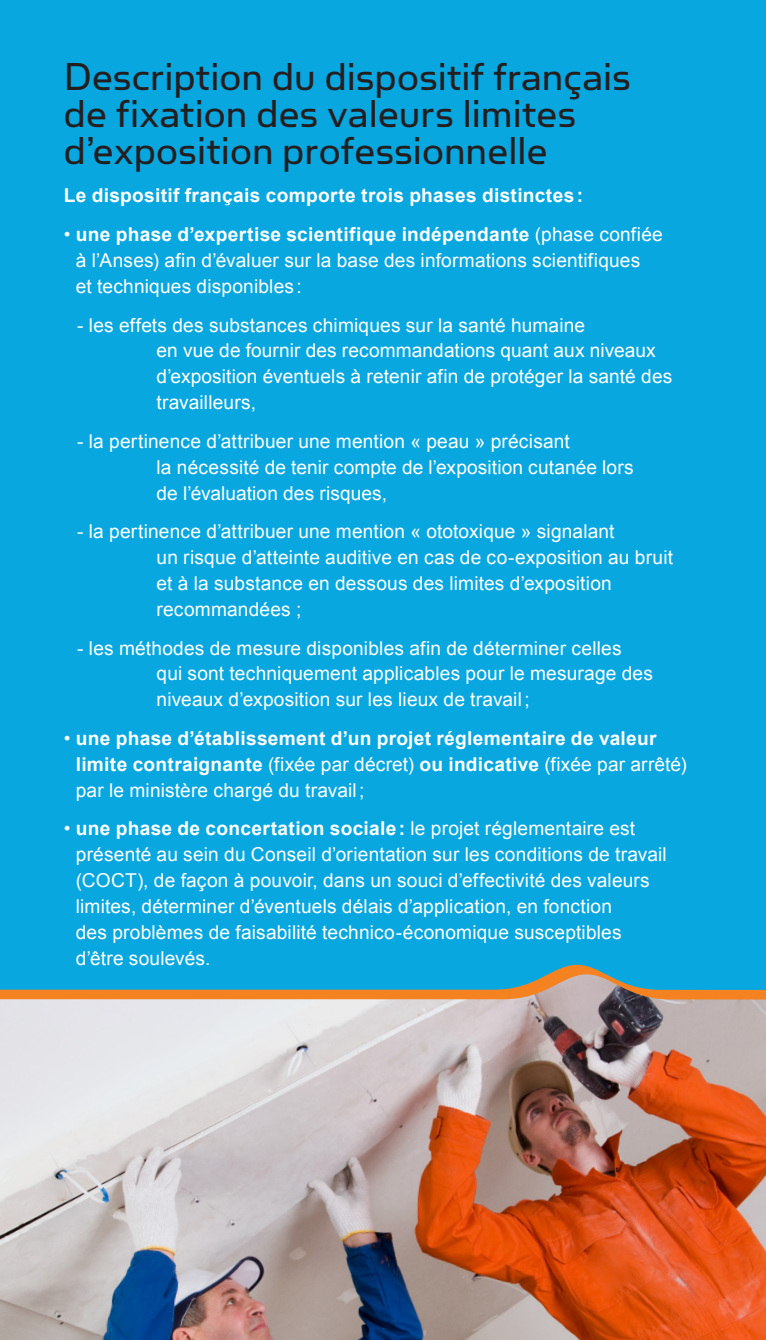
<style>
.page{position:relative;width:766px;height:1340px;background:#fff}
.page>*{position:absolute;margin:0;border:0;box-sizing:border-box;transform-origin:0 0}
.ST1_Noir{font:43.88px/37.1px "Simian Text Orangutan";letter-spacing:.005em;color:#231f20}
.TEXTE_Blanc{font:19.12px/25.9px "Arial";letter-spacing:.01em;color:#fff}
.TEXTE_Blanc-2{font:700 19.12px/25.9px "Arial";letter-spacing:.015em;color:#fff}
.s1{font-weight:700}
.s2{font-weight:400}
</style>
<div class="page">
<div style="left:0;top:0;width:765px;height:1339px;background:#08a7e0"></div>
<img style="left:0;top:974px;width:765px;height:365px">
<p class="ST1_Noir" style="left:64px;top:57px;width:568px">Description du dispositif français de fixation des valeurs limites d’exposition professionnelle</p>
<p class="TEXTE_Blanc-2" style="left:64px;top:183px;width:520px">Le dispositif français comporte trois phases distinctes:</p>
<p class="TEXTE_Blanc" style="left:76px;top:222px;width:588px;text-indent:-12px">• <span class="s1">une phase d’expertise scientifique indépendante</span> (phase confiée à l’Anses) afin d’évaluer sur la base des informations scientifiques<br>et techniques disponibles:</p>
<p class="TEXTE_Blanc" style="left:156px;top:312px;width:517px;text-indent:-79px">- les effets des substances chimiques sur la santé humaine<br>en vue de fournir des recommandations quant aux niveaux d’exposition éventuels à retenir afin de protéger la santé des travailleurs,</p>
<p class="TEXTE_Blanc" style="left:156px;top:428px;width:478px;text-indent:-79px">- la pertinence d’attribuer une mention « peau » précisant<br>la nécessité de tenir compte de l’exposition cutanée lors de l’évaluation des risques,</p>
<p class="TEXTE_Blanc" style="left:156px;top:519px;width:518px;text-indent:-79px">- la pertinence d’attribuer une mention « ototoxique » signalant<br>un risque d’atteinte auditive en cas de co-exposition au bruit et à la substance en dessous des limites d’exposition recommandées ;</p>
<p class="TEXTE_Blanc" style="left:156px;top:635px;width:498px;text-indent:-79px">- les méthodes de mesure disponibles afin de déterminer celles<br>qui sont techniquement applicables pour le mesurage des niveaux d’exposition sur les lieux de travail;</p>
<p class="TEXTE_Blanc-2" style="left:76px;top:726px;width:612px;text-indent:-12px"><span class="s2">•</span> une phase d’établissement d’un projet réglementaire de valeur limite contraignante <span class="s2">(fixée par décret)</span> ou indicative <span class="s2">(fixée par arrêté) par le ministère chargé du travail;</span></p>
<p class="TEXTE_Blanc" style="left:76px;top:816px;width:592px;text-indent:-12px">• <span class="s1">une phase de concertation sociale:</span> le projet réglementaire est présenté au sein du Conseil d’orientation sur les conditions de travail (COCT), de façon à pouvoir, dans un souci d’effectivité des valeurs limites, déterminer d’éventuels délais d’application, en fonction<br>des problèmes de faisabilité technico-économique susceptibles d’être soulevés.</p>
</div>
